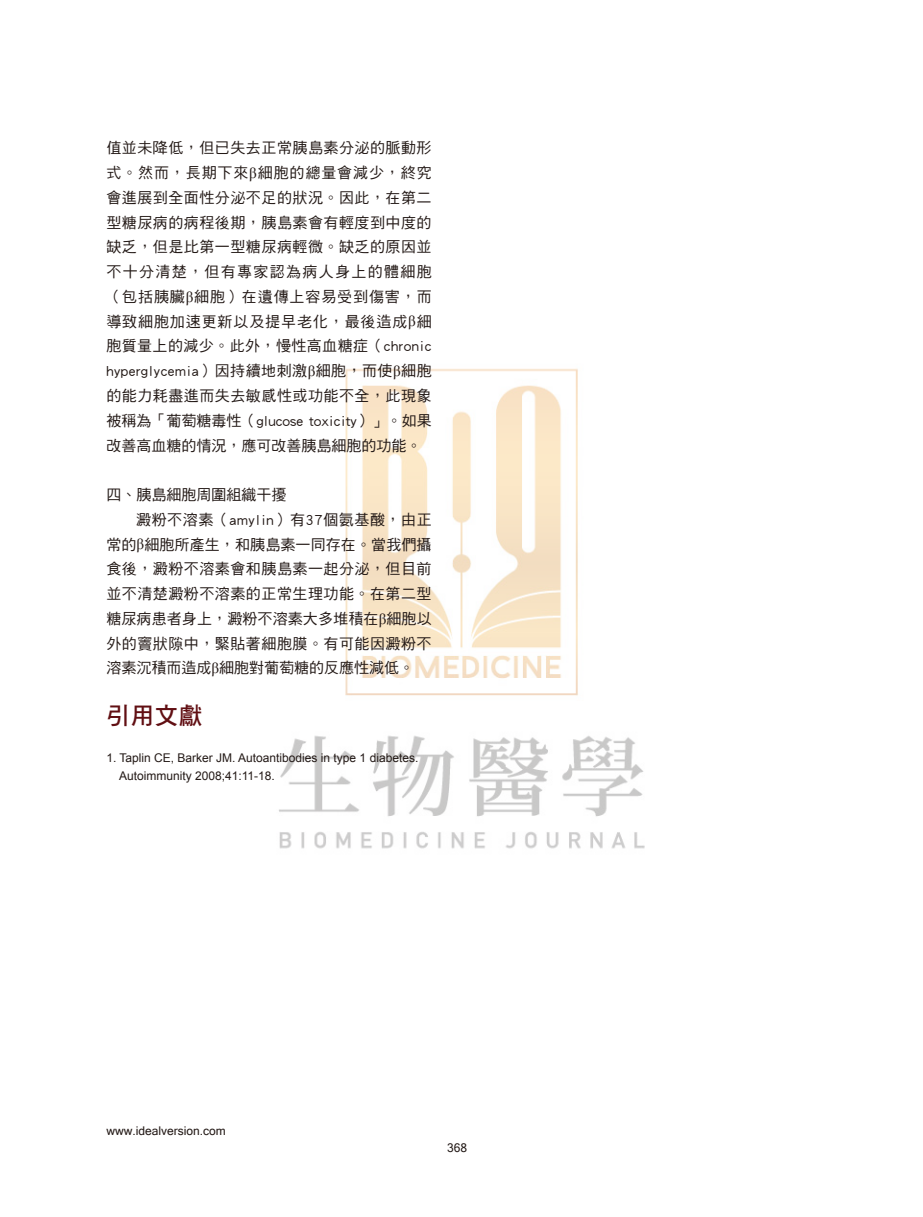
<style>
.page{position:relative;width:923px;height:1217px;background:#fff}
.page>*{position:absolute;margin:0;border:0;box-sizing:border-box;transform-origin:0 0}
.Heading-1{font:24px "DF Hei Std W7";color:#610f13}
.Text{font:15px/24.8px "DF Hei Std W5";color:#231916;text-align:justify}
.References{font:12px "Arial";color:#231916}
.t1{font:12px "Microsoft Sans Serif";color:#231916}
.s1{font-family:"Times New Roman"}
</style>
<div class="page">
<img style="left:279px;top:368px;width:366px;height:481px">
<p class="Text" style="left:106px;top:135px;width:327px">值並未降低，但已失去正常胰島素分泌的脈動形式。然而，長期下來<span class="s1">β</span>細胞的總量會減少，終究會進展到全面性分泌不足的狀況。因此，在第二型糖尿病的病程後期，胰島素會有輕度到中度的缺乏，但是比第一型糖尿病輕微。缺乏的原因並不十分清楚，但有專家認為病人身上的體細胞（包括胰臟<span class="s1">β</span>細胞）在遺傳上容易受到傷害，而導致細胞加速更新以及提早老化，最後造成<span class="s1">β</span>細胞質量上的減少。此外，慢性高血糖症（chronic hyperglycemia）因持續地刺激<span class="s1">β</span>細胞，而使<span class="s1">β</span>細胞的能力耗盡進而失去敏感性或功能不全，此現象被稱為「葡萄糖毒性（glucose toxicity）」。如果改善高血糖的情況，應可改善胰島細胞的功能。</p>
<p class="Text" style="left:106px;top:482px;width:181px">四、胰島細胞周圍組織干擾</p>
<p class="Text" style="left:106px;top:506px;width:327px;text-indent:30px">澱粉不溶素（amylin）有37個氨基酸，由正常的<span class="s1">β</span>細胞所產生，和胰島素一同存在。當我們攝食後，澱粉不溶素會和胰島素一起分泌，但目前並不清楚澱粉不溶素的正常生理功能。在第二型糖尿病患者身上，澱粉不溶素大多堆積在<span class="s1">β</span>細胞以外的竇狀隙中，緊貼著細胞膜。有可能因澱粉不溶素沉積而造成<span class="s1">β</span>細胞對葡萄糖的反應性減低。</p>
<p class="Heading-1" style="left:106px;top:702px;width:98px">引用文獻</p>
<p class="References" style="left:106px;top:749px;width:313px">1. Taplin CE, Barker JM. Autoantibodies in type 1 diabetes.</p>
<p class="References" style="left:119px;top:767px;width:157px">Autoimmunity 2008;41:11-18.</p>
<p class="t1" style="left:106px;top:1123px;width:121px">www.idealversion.com</p>
<p class="t1" style="left:447px;top:1140px;width:22px">368</p>
</div>
